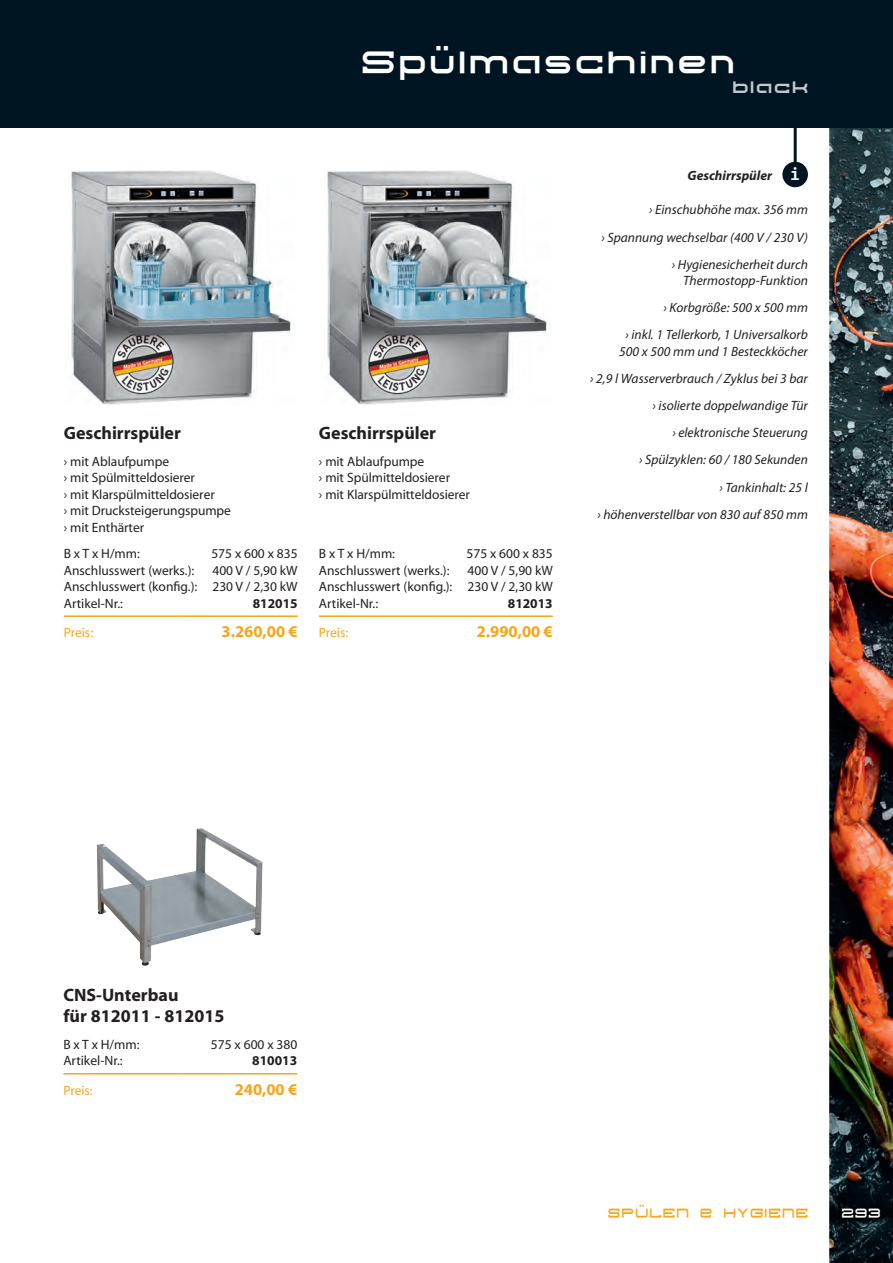
<style>
.page{position:relative;width:893px;height:1263px;background:#fff}
.page>*{position:absolute;margin:0;border:0;box-sizing:border-box;transform-origin:0 0}
.t1{font:48px "Troglodyte";letter-spacing:.1em;color:#fff;scale:.95 1}
.t2{font:19.8px "Troglodyte";letter-spacing:.1em;color:#f9a51b;scale:.83 1}
.t3{font:19.8px "Troglodyte";color:#fff;scale:.83 1}
.t4{font:700 18px/21px "Myriad";color:#231f20}
.t5{font:700 18px "Consolas";color:#fff}
.t6{font:700 16.5px "Myriad Pro";color:#f9a51b}
.t7{font:13.5px/16.5px "Myriad";letter-spacing:-.005em;color:#231f20}
.t8{font:italic 13.5px/27.2px "Myriad Pro";color:#231f20;text-align:right}
.t9{font:700 13.5px "Myriad";color:#231f20}
.t10{font:13.5px "Myriad";letter-spacing:-.005em;color:#f9a51b}
.t11{font:italic 700 13.5px "Myriad Pro";color:#231f20}
</style>
<div class="page">
<img style="left:829px;top:128px;width:64px;height:1135px">
<div style="left:0;top:0;width:893px;height:128px;background:#001522"></div>
<img style="left:838px;top:1205px;width:46px;height:17px">
<hr style="left:794px;top:112px;width:3px;height:51px;background:#001522">
<div style="left:782px;top:162px;width:26px;height:25px;background:#001522;border-radius:50%"></div>
<hr style="left:63px;top:1073px;width:117px;height:1px;background:#f9a51b">
<hr style="left:180px;top:1073px;width:117px;height:1px;background:#f9a51b">
<img style="left:97px;top:828px;width:166px;height:138px">
<hr style="left:64px;top:615px;width:117px;height:2px;background:#f9a51b">
<hr style="left:181px;top:615px;width:117px;height:2px;background:#f9a51b">
<img style="left:71px;top:170px;width:223px;height:234px">
<img style="left:327px;top:170px;width:223px;height:234px">
<hr style="left:319px;top:615px;width:117px;height:2px;background:#f9a51b">
<hr style="left:436px;top:615px;width:117px;height:2px;background:#f9a51b">
<h1 class="t1" style="left:362px;top:38px;width:471px">Spülmaschinen<sub>black</sub></h1>
<h3 class="t4" style="left:64px;top:423px;width:119px">Geschirrspüler</h3>
<p class="t7" style="left:64px;top:453px;width:169px">› mit Ablaufpumpe<br>› mit Spülmitteldosierer<br>› mit Klarspülmitteldosierer<br>› mit Drucksteigerungspumpe › mit Enthärter</p>
<p class="t7" style="left:64px;top:546px;width:78px">B x T x H/mm:</p>
<p class="t7" style="left:211px;top:546px;width:88px">575 x 600 x 835</p>
<p class="t7" style="left:64px;top:562px;width:132px">Anschlusswert:(werks.):</p>
<p class="t7" style="left:64px;top:562px;width:235px;text-align:justify;text-indent:149px">400 V / 5,90 kW Anschlusswert:(konfig.): 230 V / 2,30 kW Artikel-Nr.:</p>
<p class="t9" style="left:253px;top:596px;width:46px">812015</p>
<h3 class="t4" style="left:319px;top:423px;width:119px">Geschirrspüler</h3>
<p class="t7" style="left:319px;top:453px;width:152px">› mit Ablaufpumpe<br>› mit Spülmitteldosierer<br>› mit Klarspülmitteldosierer</p>
<p class="t7" style="left:319px;top:546px;width:78px">B x T x H/mm:</p>
<p class="t7" style="left:466px;top:546px;width:88px">575 x 600 x 835</p>
<p class="t7" style="left:319px;top:562px;width:132px">Anschlusswert:(werks.):</p>
<p class="t7" style="left:319px;top:562px;width:235px;text-align:justify;text-indent:149px">400 V / 5,90 kW Anschlusswert:(konfig.): 230 V / 2,30 kW Artikel-Nr.:</p>
<p class="t9" style="left:508px;top:596px;width:46px">812013</p>
<h3 class="t5" style="left:790px;top:162px;width:11px">i</h3>
<p class="t8" style="left:601px;top:196px;width:208px">› Einschubhöhe max. 356 mm<br>› Spannung wechselbar (400 V / 230 V) › Hygienesicherheit durch</p>
<p class="t8" style="left:625px;top:267px;width:184px">Thermostopp-Funktion<br>› Korbgröße: 500 x 500 mm<br>› inkl. 1 Tellerkorb, 1 Universalkorb</p>
<p class="t8" style="left:590px;top:338px;width:219px">500 x 500 mm und 1 Besteckköcher<br>› 2,9 l Wasserverbrauch / Zyklus bei 3 bar › isolierte doppelwandige Tür<br>› elektronische Steuerung<br>› Spülzyklen: 60 / 180 Sekunden<br>› Tankinhalt: 25 l<br>› höhenverstellbar von 830 auf 850 mm</p>
<p class="t11" style="left:688px;top:167px;width:86px">Geschirrspüler</p>
<p class="t10" style="left:64px;top:626px;width:31px">Preis:</p>
<p class="t6" style="left:222px;top:621px;width:78px">3.260,00 €</p>
<p class="t10" style="left:319px;top:626px;width:31px">Preis:</p>
<p class="t6" style="left:477px;top:621px;width:78px">2.990,00 €</p>
<h3 class="t4" style="left:63px;top:985px;width:163px">CNS-Unterbau<br>für 812011 - 812015</h3>
<p class="t7" style="left:63px;top:1037px;width:78px">B x T x H/mm:</p>
<p class="t7" style="left:211px;top:1037px;width:88px">575 x 600 x 380</p>
<p class="t7" style="left:63px;top:1053px;width:61px">Artikel-Nr.:</p>
<p class="t9" style="left:252px;top:1054px;width:46px">810013</p>
<p class="t10" style="left:63px;top:1083px;width:31px">Preis:</p>
<p class="t6" style="left:235px;top:1078px;width:64px">240,00 €</p>
<h2 class="t2" style="left:608px;top:1203px;width:242px">SPÜLEN &amp; HYGIENE</h2>
<h2 class="t3" style="left:842px;top:1203px;width:48px">293</h2>
</div>
